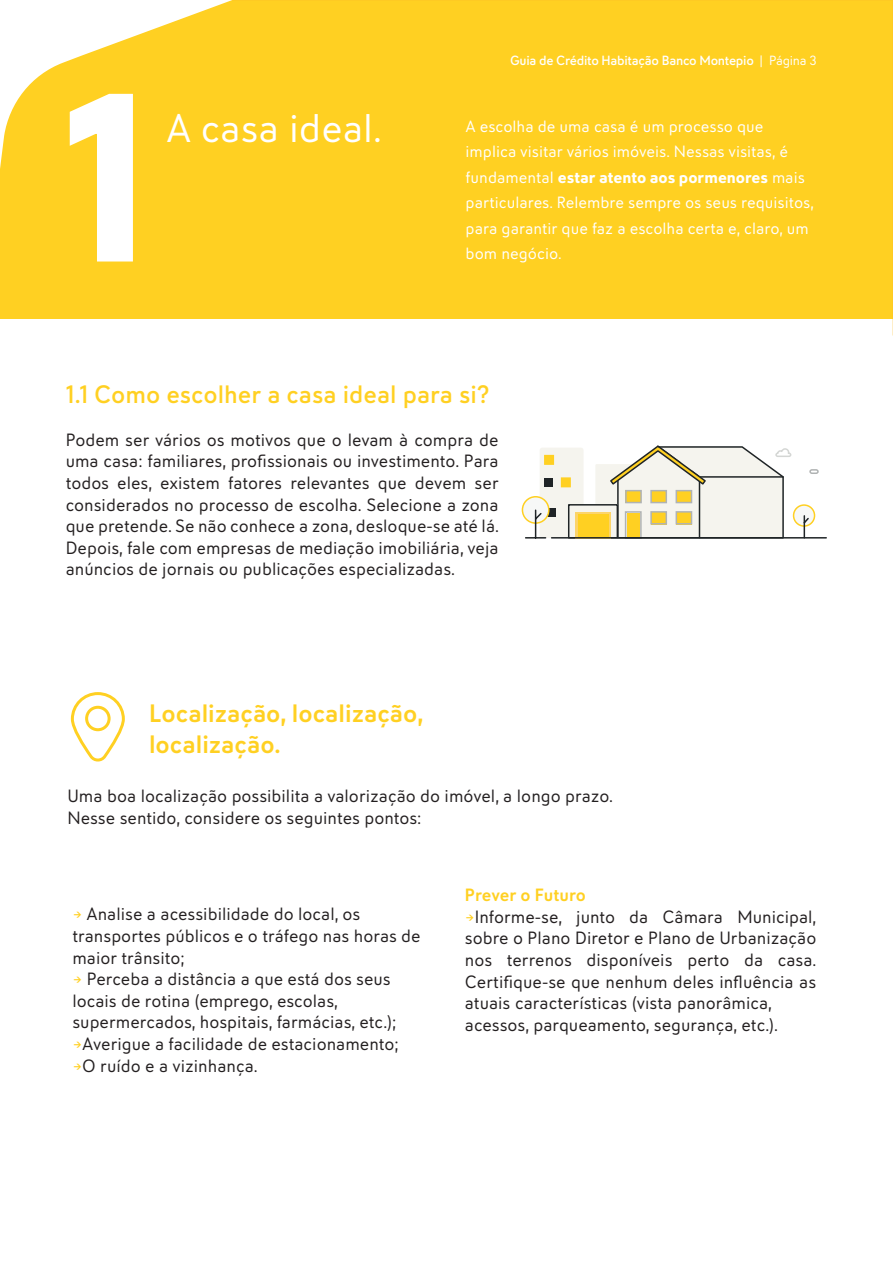
<style>
.page{position:relative;width:893px;height:1263px;background:#fff}
.page>*{position:absolute;margin:0;border:0;box-sizing:border-box;transform-origin:0 0}
.t1{font:700 243px "Infoma";color:#fff}
.t2{font:40.5px "Infoma";color:#fff}
.t3{font:600 25.5px/30.6px "Infoma";color:#ffd022}
.t4{font:500 25.5px "Infoma";color:#ffd022}
.t5{font:18px/21.6px "Infoma";color:#231f20}
.t6{font:600 18px "Infoma";letter-spacing:-.005em;color:#ffd022}
.t7{font:16.5px/25.5px "Infoma";color:#fff}
.t8{font:500 13.5px "Infoma";letter-spacing:-.02em;color:#fff}
.s1{font-weight:400}
.s2{font-weight:700}
.s3{color:#ffd022}
</style>
<div class="page">
<div style="left:0;top:0;width:893px;height:318px;background:#ffd022"></div>
<div style="left:794px;top:505px;width:20px;height:21px;background:#f7f8f7;border-radius:50%"></div>
<div style="left:793px;top:504px;width:22px;height:23px;border:2px solid #ffd022;border-radius:50%"></div>
<svg style="left:802px;top:515px;width:8px;height:22px"></svg>
<div style="left:522px;top:496px;width:28px;height:28px;border:2px solid #ffd022;border-radius:50%"></div>
<svg style="left:524px;top:448px;width:59px;height:91px"></svg>
<div style="left:809px;top:469px;width:10px;height:5px;border:2px solid #b0b3b3;border-radius:2px"></div>
<div style="left:568px;top:504px;width:50px;height:34px;background:#f5f4ee"></div>
<div style="left:568px;top:504px;width:50px;height:35px;border:2px solid #1f2426"></div>
<svg style="left:575px;top:512px;width:20px;height:25px"></svg>
<div style="left:578px;top:515px;width:30px;height:23px;background:#ffd022"></div>
<hr style="left:552px;top:537px;width:274px;height:2px;background:#1f2426">
<svg style="left:595px;top:445px;width:197px;height:94px"></svg>
<div style="left:545px;top:478px;width:8px;height:9px;background:#1f2426"></div>
<svg style="left:70px;top:692px;width:55px;height:70px"></svg>
<svg style="left:0;top:0;width:232px;height:169px"></svg>
<h1 class="t1" style="left:62px;top:6px;width:94px">1</h1>
<h2 class="t2" style="left:166px;top:100px;width:217px">A casa ideal.</h2>
<p class="t8" style="left:510px;top:50px;width:308px">Guia de Crédito Habitação Banco Montepio <span class="s1">| Página 3</span></p>
<p class="t7" style="left:466px;top:113px;width:350px">A escolha de uma casa é um processo que implica visitar vários imóveis. Nessas visitas, é fundamental <span class="s2">estar atento aos pormenores</span> mais particulares. Relembre sempre os seus requisitos, para garantir que faz a escolha certa e, claro, um</p>
<p class="t7" style="left:466px;top:240px;width:98px">bom negócio.</p>
<h3 class="t4" style="left:66px;top:376px;width:425px">1.1 Como escolher a casa ideal para si?</h3>
<p class="t5" style="left:66px;top:428px;width:435px;text-align:justify">Podem ser vários os motivos que o levam à compra de uma casa: familiares, profissionais ou investimento. Para todos eles, existem fatores relevantes que devem ser considerados no processo de escolha. Selecione a zona que pretende. Se não conhece a zona, desloque-se até lá.<br>Depois, fale com empresas de mediação imobiliária, veja anúncios de jornais ou publicações especializadas.</p>
<h3 class="t3" style="left:149px;top:697px;width:276px">Localização, localização, localização.</h3>
<p class="t5" style="left:67px;top:784px;width:547px">Uma boa localização possibilita a valorização do imóvel, a longo prazo.<br>Nesse sentido, considere os seguintes pontos:</p>
<p class="t5" style="left:72px;top:903px;width:350px"><span class="s3">→</span> Analise a acessibilidade do local, os transportes públicos e o tráfego nas horas de maior trânsito;</p>
<p class="t5" style="left:72px;top:967px;width:325px"><span class="s3">→</span> Perceba a distância a que está dos seus locais de rotina (emprego, escolas, supermercados, hospitais, farmácias, etc.);</p>
<p class="t5" style="left:72px;top:1032px;width:328px"><span class="s3">→</span>Averigue a facilidade de estacionamento;</p>
<p class="t5" style="left:72px;top:1054px;width:187px"><span class="s3">→</span>O ruído e a vizinhança.</p>
<p class="t6" style="left:465px;top:882px;width:123px">Prever o Futuro</p>
<p class="t5" style="left:465px;top:905px;width:353px"><span class="s3">→</span>Informe-se, junto da Câmara Municipal, sobre o Plano Diretor e Plano de Urbanização nos terrenos disponíveis perto da casa.<br>Certifique-se que nenhum deles influência as atuais características (vista panorâmica, acessos, parqueamento, segurança, etc.).</p>
</div>
